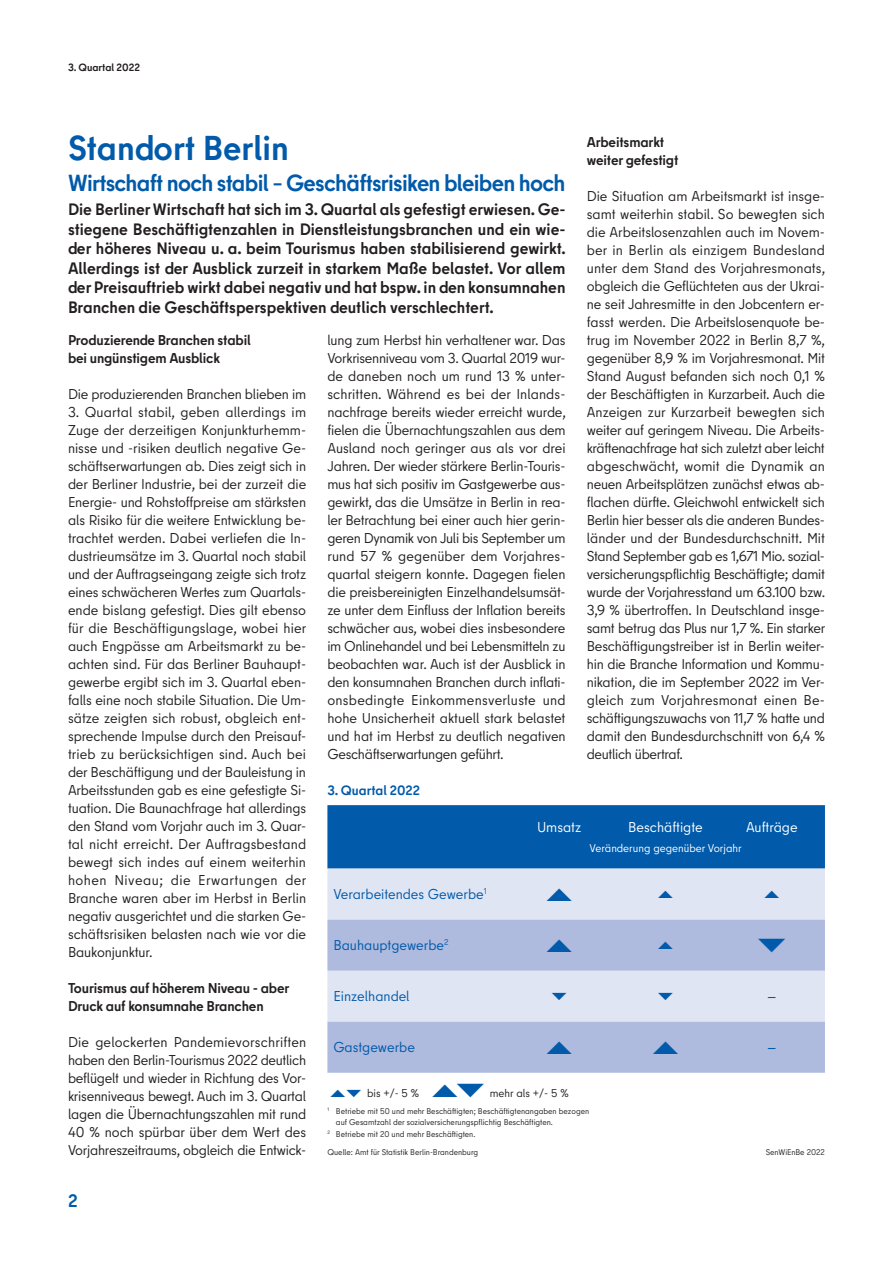
<style>
.page{position:relative;width:893px;height:1263px;background:#fff}
.page>*{position:absolute;margin:0;border:0;box-sizing:border-box;transform-origin:0 0}
.Neu_Head{font:700 34.5px "Berlin Type";color:#015aaa}
.Neu_Subhead{font:700 23.25px "Berlin Type";letter-spacing:-.03em;color:#015aaa}
.t1{font:19.5px "Arial";color:#015aaa;scale:2 1}
.t2{font:18px "Arial";color:#015aaa;scale:2 1}
.Neu_Pagina{font:700 18px "Berlin Type";color:#015aaa}
.Neu_Vorspann{font:700 16.5px/19.5px "Berlin Type";color:#231f20;text-align:justify}
.Neu_Fließtext{font:14.25px/18px "Berlin Type";letter-spacing:-.01em;color:#231f20;text-align:justify}
.Neu_Über_2{font:700 14.25px "Berlin Type";letter-spacing:-.01em;color:#231f20}
.t3{font:14.25px "Berlin Type";color:#015aaa}
.t4{font:14.25px "Berlin Type";color:#fff}
.t5{font:700 13.5px "Berlin Type";color:#015aaa}
.t6{font:13.5px "Arial";color:#015aaa}
.t7{font:11.25px "Berlin Type";color:#fff}
.t8{font:11.25px "Berlin Type";color:#231f20}
.t9{font:700 10.5px "Berlin Type";color:#231f20}
.t10{font:10.5px "Arial";color:#015aaa;scale:2 1}
.t11{font:8.25px "Berlin Type";color:#231f20}
.s1{font-family:"Arial";font-size:10.5px;color:#015aaa}
.s2{font-family:"Arial";font-size:18px;color:#015aaa}
.s3{font-family:"Arial";font-size:19.5px;color:#015aaa}
</style>
<div class="page">
<div style="left:327px;top:805px;width:498px;height:64px;background:#015aaa"></div>
<div style="left:327px;top:869px;width:498px;height:51px;background:#e0e5f3"></div>
<svg style="left:327px;top:920px;width:498px;height:153px;background:#bec8e5"></svg>
<p class="t9" style="left:68px;top:61px;width:73px">3. Quartal 2022</p>
<p class="Neu_Head" style="left:68px;top:126px;width:222px">Standort Berlin</p>
<p class="Neu_Subhead" style="left:68px;top:168px;width:499px">Wirtschaft noch stabil – Geschäftsrisiken bleiben hoch</p>
<p class="Neu_Vorspann" style="left:68px;top:200px;width:499px">Die Berliner Wirtschaft hat sich im 3. Quartal als gefestigt erwiesen. Ge&shy;stiegene Beschäftigtenzahlen in Dienstleistungsbranchen und ein wie&shy;der höheres Niveau u. a. beim Tourismus haben stabilisierend gewirkt.<br>Allerdings ist der Ausblick zurzeit in starkem Maße belastet. Vor allem der Preisauftrieb wirkt dabei negativ und hat bspw. in den konsumnahen Branchen die Geschäftsperspektiven deutlich verschlechtert.</p>
<p class="Neu_Über_2" style="left:68px;top:331px;width:184px">Produzierende Branchen stabil</p>
<p class="Neu_Über_2" style="left:68px;top:349px;width:153px">bei ungünstigem Ausblick</p>
<p class="Neu_Fließtext" style="left:68px;top:385px;width:240px">Die produzierenden Branchen blieben im</p>
<p class="Neu_Fließtext" style="left:68px;top:403px;width:240px;text-align:left">3. Quartal stabil, geben allerdings im Zuge der derzeitigen Konjunkturhemm&shy;nisse und -risiken deutlich negative Ge&shy;schäftserwartungen ab. Dies zeigt sich in der Berliner Industrie, bei der zurzeit die Energie- und Rohstoffpreise am stärksten als Risiko für die weitere Entwicklung be&shy;trachtet werden. Dabei verliefen die In&shy;dustrieumsätze im 3. Quartal noch stabil und der Auftragseingang zeigte sich trotz eines schwächeren Wertes zum Quartals&shy;ende bislang gefestigt. Dies gilt ebenso für die Beschäftigungslage, wobei hier auch Engpässe am Arbeitsmarkt zu be&shy;achten sind. Für das Berliner Bauhaupt&shy;gewerbe ergibt sich im 3. Quartal eben&shy;falls eine noch stabile Situation. Die Um&shy;sätze zeigten sich robust, obgleich ent&shy;sprechende Impulse durch den Preisauf&shy;trieb zu berücksichtigen sind. Auch bei der Beschäftigung und der Bauleistung in Arbeitsstunden gab es eine gefestigte Si&shy;tuation. Die Baunachfrage hat allerdings den Stand vom Vorjahr auch im 3. Quar&shy;tal nicht erreicht. Der Auftragsbestand bewegt sich indes auf einem weiterhin hohen Niveau; die Erwartungen der Branche waren aber im Herbst in Berlin negativ ausgerichtet und die starken Ge&shy;schäftsrisiken belasten nach wie vor die Baukonjunktur.</p>
<p class="Neu_Über_2" style="left:68px;top:979px;width:223px">Tourismus auf höherem Niveau - aber</p>
<p class="Neu_Über_2" style="left:68px;top:997px;width:197px">Druck auf konsumnahe Branchen</p>
<p class="Neu_Fließtext" style="left:68px;top:1033px;width:240px">Die gelockerten Pandemievorschriften haben den Berlin-Tourismus 2022 deutlich beflügelt und wieder in Richtung des Vor&shy;krisenniveaus bewegt. Auch im 3. Quartal lagen die Übernachtungszahlen mit rund 40 % noch spürbar über dem Wert des Vorjahreszeitraums, obgleich die Entwick-</p>
<p class="Neu_Über_2" style="left:587px;top:133px;width:79px">Arbeitsmarkt</p>
<p class="Neu_Über_2" style="left:587px;top:151px;width:93px">weiter gefestigt</p>
<p class="Neu_Fließtext" style="left:587px;top:187px;width:240px">Die Situation am Arbeitsmarkt ist insge&shy;samt weiterhin stabil. So bewegten sich die Arbeitslosenzahlen auch im Novem&shy;ber in Berlin als einzigem Bundesland unter dem Stand des Vorjahresmonats, obgleich die Geflüchteten aus der Ukrai&shy;ne seit Jahresmitte in den Jobcentern er&shy;fasst werden. Die Arbeitslosenquote be&shy;trug im November 2022 in Berlin 8,7 %, gegenüber 8,9 % im Vorjahresmonat. Mit Stand August befanden sich noch 0,1 % der Beschäftigten in Kurzarbeit. Auch die Anzeigen zur Kurzarbeit bewegten sich weiter auf geringem Niveau. Die Arbeits&shy;kräftenachfrage hat sich zuletzt aber leicht abgeschwächt, womit die Dynamik an neuen Arbeitsplätzen zunächst etwas ab&shy;flachen dürfte. Gleichwohl entwickelt sich Berlin hier besser als die anderen Bundes&shy;länder und der Bundesdurchschnitt. Mit Stand September gab es 1,671 Mio. sozial&shy;versicherungspflichtig Beschäftigte; damit wurde der Vorjahresstand um 63.100 bzw.<br>3,9 % übertroffen. In Deutschland insge&shy;samt betrug das Plus nur 1,7 %. Ein starker Beschäftigungstreiber ist in Berlin weiter&shy;hin die Branche Information und Kommu&shy;nikation, die im September 2022 im Ver&shy;gleich zum Vorjahresmonat einen Be&shy;schäftigungszuwachs von 11,7 % hatte und damit den Bundesdurchschnitt von 6,4 % deutlich übertraf.</p>
<p class="Neu_Fließtext" style="left:327px;top:331px;width:240px">lung zum Herbst hin verhaltener war. Das Vorkrisenniveau vom 3. Quartal 2019 wur&shy;de daneben noch um rund 13 % unter&shy;schritten. Während es bei der Inlands&shy;nachfrage bereits wieder erreicht wurde, fielen die Übernachtungszahlen aus dem Ausland noch geringer aus als vor drei Jahren. Der wieder stärkere Berlin-Touris&shy;mus hat sich positiv im Gastgewerbe aus&shy;gewirkt, das die Umsätze in Berlin in rea&shy;ler Betrachtung bei einer auch hier gerin&shy;geren Dynamik von Juli bis September um rund 57 % gegenüber dem Vorjahres&shy;quartal steigern konnte. Dagegen fielen die preisbereinigten Einzelhandelsumsät&shy;ze unter dem Einfluss der Inflation bereits schwächer aus, wobei dies insbesondere im Onlinehandel und bei Lebensmitteln zu beobachten war. Auch ist der Ausblick in den konsumnahen Branchen durch inflati&shy;onsbedingte Einkommensverluste und hohe Unsicherheit aktuell stark belastet und hat im Herbst zu deutlich negativen Geschäftserwartungen geführt.</p>
<p class="t5" style="left:327px;top:781px;width:94px">3. Quartal 2022</p>
<p class="t4" style="left:537px;top:818px;width:46px">Umsatz</p>
<p class="t4" style="left:628px;top:818px;width:76px">Beschäftigte</p>
<p class="t4" style="left:746px;top:818px;width:53px">Aufträge</p>
<p class="t7" style="left:590px;top:841px;width:154px">Veränderung gegenüber Vorjahr</p>
<p class="t3" style="left:333px;top:885px;width:155px">Verarbeitendes Gewerbe<sup>1</sup></p>
<p class="t2" style="left:541px;top:882px;width:19px">▲</p>
<p class="t10" style="left:655px;top:887px;width:12px">▲</p>
<p class="t10" style="left:761px;top:887px;width:12px">▲</p>
<p class="t3" style="left:333px;top:936px;width:117px">Bauhauptgewerbe<sup>2</sup></p>
<p class="t2" style="left:541px;top:933px;width:19px">▲</p>
<p class="t10" style="left:655px;top:938px;width:12px">▲</p>
<h3 class="t1" style="left:752px;top:933px;width:21px">▼</h3>
<p class="t3" style="left:333px;top:987px;width:78px">Einzelhandel</p>
<p class="t10" style="left:549px;top:989px;width:12px">▼</p>
<p class="t10" style="left:655px;top:989px;width:12px">▼</p>
<p class="t6" style="left:768px;top:987px;width:9px">–</p>
<p class="t3" style="left:333px;top:1038px;width:83px">Gastgewerbe</p>
<p class="t2" style="left:541px;top:1036px;width:19px">▲</p>
<p class="t2" style="left:648px;top:1036px;width:19px">▲</p>
<p class="t6" style="left:768px;top:1038px;width:9px">–</p>
<p class="t8" style="left:327px;top:1086px;width:243px"><span class="s1">▲▼</span>bis +/- 5 % <span class="s2">▲</span> <span class="s3">▼</span>mehr als +/- 5 %</p>
<p class="t11" style="left:327px;top:1106px;width:263px"><sup>1</sup> Betriebe mit 50 und mehr Beschäftigten; Beschäftigtenangaben bezogen</p>
<p class="t11" style="left:336px;top:1117px;width:219px">auf Gesamtzahl der sozialversicherungspflichtig Beschäftigten.</p>
<p class="t11" style="left:327px;top:1128px;width:150px"><sup>2</sup> Betriebe mit 20 und mehr Beschäftigten.</p>
<p class="t11" style="left:327px;top:1146px;width:152px">Quelle: Amt für Statistik Berlin-Brandenburg</p>
<p class="t11" style="left:766px;top:1146px;width:61px">SenWiEnBe 2022</p>
<p class="Neu_Pagina" style="left:68px;top:1189px;width:11px">2</p>
</div>
